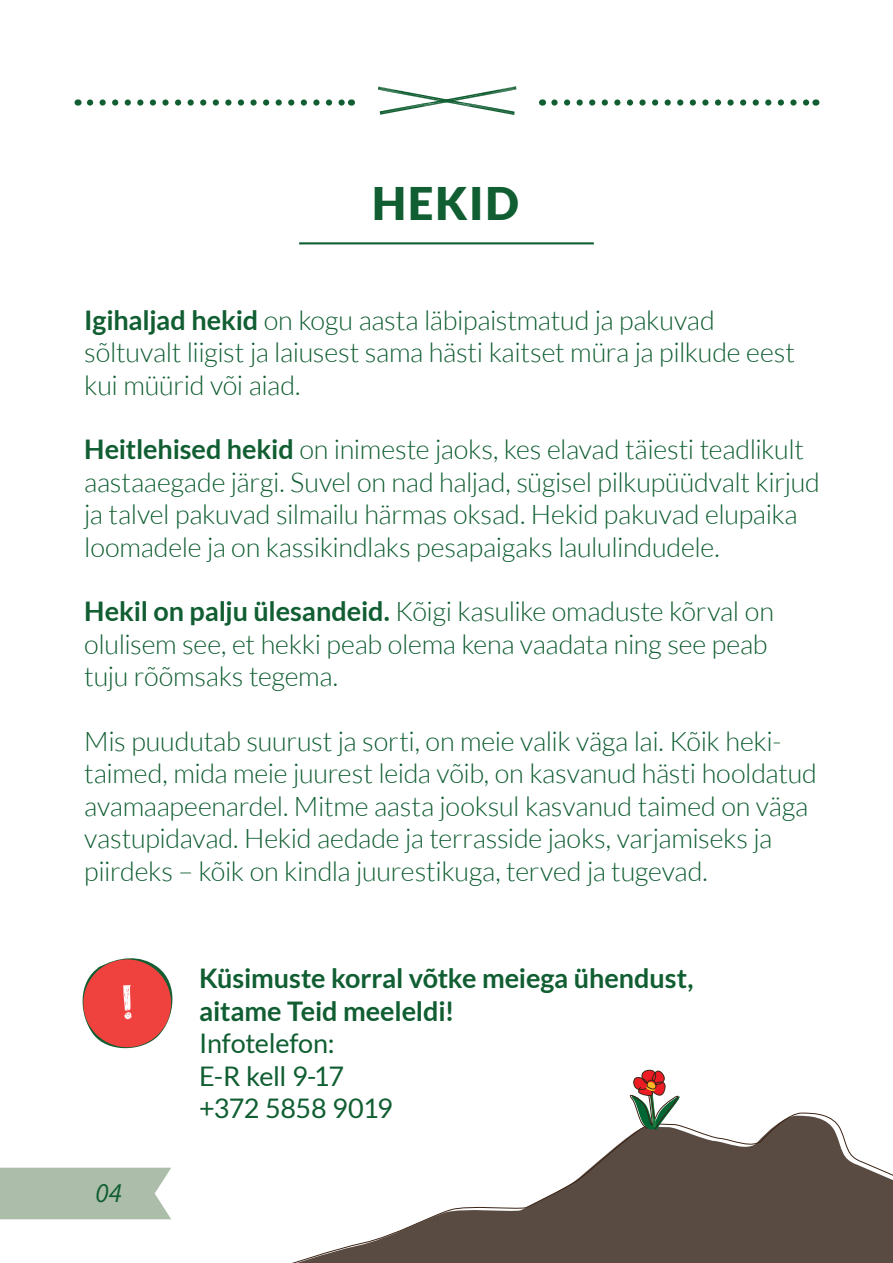
<style>
.page{position:relative;width:893px;height:1263px;background:#fff}
.page>*{position:absolute;margin:0;border:0;box-sizing:border-box;transform-origin:0 0}
.t1{font:900 45px "Lato";letter-spacing:.04em;color:#105e32}
.t2{font:italic 27.9px "Source Sans Pro";color:#105e32}
.t3{font:300 27px/32.4px "Lato";letter-spacing:-.01em;color:#105e32}
.t4{font:700 27px/32.4px "Lato";letter-spacing:-.005em;color:#105e32}
.t5{font:27px/32.4px "Lato";letter-spacing:-.01em;color:#105e32}
.s1{font-weight:700}
</style>
<div class="page">
<svg style="left:292px;top:1112px;width:601px;height:151px"></svg>
<svg style="left:625px;top:1069px;width:66px;height:63px"></svg>
<hr style="left:299px;top:242px;width:295px;height:2px;background:#105e32">
<svg style="left:90px;top:99px;width:255px;height:7px"></svg>
<svg style="left:554px;top:99px;width:255px;height:7px"></svg>
<svg style="left:378px;top:86px;width:138px;height:29px"></svg>
<div style="left:0;top:1168px;width:171px;height:51px;background:#acbda9"></div>
<svg style="left:82px;top:958px;width:91px;height:91px"></svg>
<h1 class="t1" style="left:372px;top:177px;width:148px">HEKID</h1>
<p class="t3" style="left:84px;top:304px;width:712px"><span class="s1">Igihaljad hekid</span> on kogu aasta läbipaistmatud ja pakuvad sõltuvalt liigist ja laiusest sama hästi kaitset müra ja pilkude eest kui müürid või aiad.</p>
<p class="t3" style="left:84px;top:434px;width:737px"><span class="s1">Heitlehised hekid</span> on inimeste jaoks, kes elavad täiesti teadlikult aastaaegade järgi. Suvel on nad haljad, sügisel pilkupüüdvalt kirjud ja talvel pakuvad silmailu härmas oksad. Hekid pakuvad elupaika loomadele ja on kassikindlaks pesapaigaks laululindudele.</p>
<p class="t3" style="left:84px;top:596px;width:691px"><span class="s1">Hekil on palju ülesandeid.</span> Kõigi kasulike omaduste kõrval on olulisem see, et hekki peab olema kena vaadata ning see peab tuju rõõmsaks tegema.</p>
<p class="t3" style="left:84px;top:725px;width:734px">Mis puudutab suurust ja sorti, on meie valik väga lai. Kõik heki&shy;taimed, mida meie juurest leida võib, on kasvanud hästi hooldatud avamaapeenardel. Mitme aasta jooksul kasvanud taimed on väga vastupidavad. Hekid aedade ja terrasside jaoks, varjamiseks ja piirdeks – kõik on kindla juurestikuga, terved ja tugevad.</p>
<p class="t2" style="left:95px;top:1175px;width:28px">04</p>
<p class="t4" style="left:199px;top:962px;width:496px">Küsimuste korral võtke meiega ühendust, aitame Teid meeleldi!</p>
<p class="t5" style="left:199px;top:1027px;width:195px">Infotelefon:<br>E-R kell 9-17 +372 5858 9019</p>
</div>
